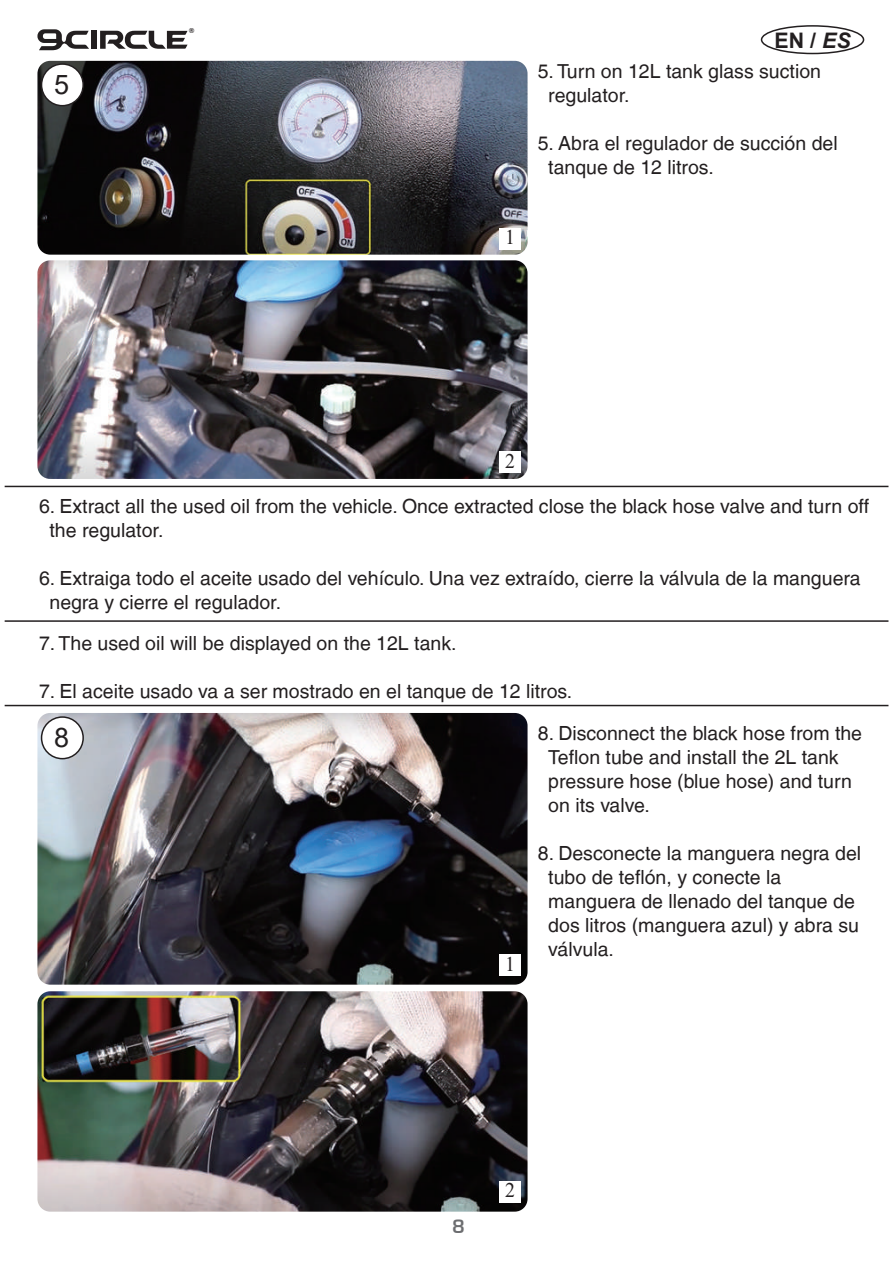
<style>
.page{position:relative;width:893px;height:1263px;background:#fff}
.page>*{position:absolute;margin:0;border:0;box-sizing:border-box;transform-origin:0 0}
.t1{font:27px "Arial";color:#231f20}
.t2{font:700 21.45px "Arial";color:#231f20}
.t3{font:20.7px "Times New Roman";color:#231f20;scale:.96 1}
.t4{font:19.5px/24px "Helvetica LT";color:#231f20}
.t5{font:600 18px "Eurostile";color:#6c6d70}
.t6{font:6.9px "Handel Gothic BT";color:#231f20}
.s1{font-style:italic}
</style>
<div class="page">
<img style="left:37px;top:713px;width:491px;height:272px">
<img style="left:37px;top:991px;width:491px;height:220px">
<img style="left:37px;top:260px;width:491px;height:219px">
<img style="left:37px;top:61px;width:491px;height:194px">
<svg style="left:37px;top:29px;width:52px;height:21px"></svg>
<svg style="left:100px;top:31px;width:88px;height:18px"></svg>
<div style="left:91px;top:31px;width:6px;height:18px;background:#231f20"></div>
<hr style="left:5px;top:705px;width:883px;height:1px;background:#231f20">
<hr style="left:5px;top:620px;width:883px;height:2px;background:#231f20">
<hr style="left:5px;top:486px;width:883px;height:1px;background:#231f20">
<div style="left:42px;top:64px;width:41px;height:42px;background:#fff;border-radius:50%"></div>
<div style="left:41px;top:63px;width:43px;height:43px;border:2px solid #231f20;border-radius:50%"></div>
<div style="left:499px;top:228px;width:22px;height:22px;background:#fff"></div>
<div style="left:761px;top:25px;width:103px;height:29px;border:2px solid #231f20;border-radius:50%"></div>
<div style="left:499px;top:452px;width:22px;height:21px;background:#fff"></div>
<div style="left:42px;top:717px;width:41px;height:42px;background:#fff;border-radius:50%"></div>
<div style="left:41px;top:716px;width:43px;height:43px;border:2px solid #231f20;border-radius:50%"></div>
<div style="left:499px;top:955px;width:22px;height:21px;background:#fff"></div>
<div style="left:499px;top:1181px;width:22px;height:21px;background:#fff"></div>
<h1 class="t1" style="left:54px;top:66px;width:17px">5</h1>
<p class="t6" style="left:189px;top:26px;width:7px">®</p>
<p class="t3" style="left:505px;top:223px;width:12px">1</p>
<p class="t2" style="left:774px;top:25px;width:78px">EN / <span class="s1">ES</span></p>
<p class="t4" style="left:548px;top:59px;width:274px;text-indent:-10px">5. Turn on 12L tank glass suction regulator.</p>
<p class="t4" style="left:548px;top:131px;width:291px;text-indent:-10px">5. Abra el regulador de succión del tanque de 12 litros.</p>
<p class="t3" style="left:505px;top:446px;width:12px">2</p>
<p class="t4" style="left:50px;top:494px;width:821px;text-indent:-10px">6. Extract all the used oil from the vehicle. Once extracted close the black hose valve and turn off the regulator.</p>
<p class="t4" style="left:50px;top:566px;width:813px;text-indent:-10px">6. Extraiga todo el aceite usado del vehículo. Una vez extraído, cierre la válvula de la manguera negra y cierre el regulador.</p>
<p class="t4" style="left:39px;top:631px;width:419px">7. The used oil will be displayed on the 12L tank.</p>
<p class="t4" style="left:39px;top:679px;width:535px">7. El aceite usado va a ser mostrado en el tanque de 12 litros.</p>
<h1 class="t1" style="left:54px;top:719px;width:17px">8</h1>
<p class="t3" style="left:505px;top:949px;width:12px">1</p>
<p class="t4" style="left:548px;top:721px;width:315px;text-indent:-10px">8. Disconnect the black hose from the<br>Teflon tube and install the 2L tank pressure hose (blue hose) and turn on its valve.</p>
<p class="t4" style="left:548px;top:841px;width:314px;text-indent:-10px">8. Desconecte la manguera negra del tubo de teflón, y conecte la manguera de llenado del tanque de dos litros (manguera azul) y abra su válvula.</p>
<p class="t5" style="left:452px;top:1215px;width:14px">8</p>
<p class="t3" style="left:505px;top:1176px;width:12px">2</p>
</div>
